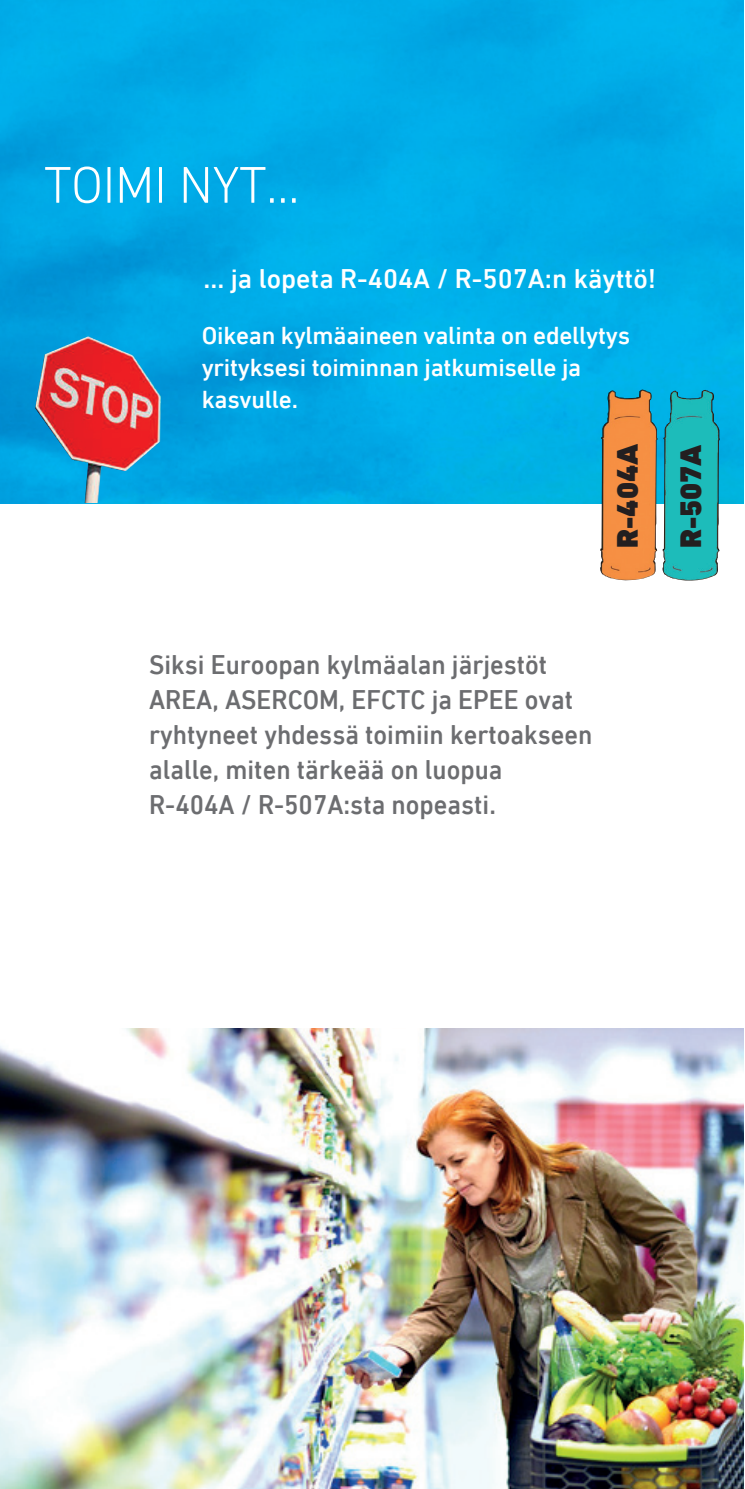
<style>
.page{position:relative;width:745px;height:1489px;background:#fff}
.page>*{position:absolute;margin:0;border:0;box-sizing:border-box;transform-origin:0 0}
.t1{font:300 52.5px "DIN Next LT Pro";letter-spacing:-.01em;color:#fff}
.t2{font:900 30px/63.2px "DIN Next LT Pro";color:#231f20}
.t3{font:500 27.5px/35px "DIN Next LT Pro";color:#6c6d70;scale:.95 1}
.t4{font:500 27.5px "DIN Next LT Pro";color:#fff}
.t5{font:500 25px/31.8px "DIN Next LT Pro";letter-spacing:-.01em;color:#fff}
</style>
<div class="page">
<img style="left:0;top:1px;width:742px;height:502px">
<img style="left:0;top:1028px;width:742px;height:460px">
<img style="left:35px;top:336px;width:126px;height:167px">
<img style="left:599px;top:389px;width:58px;height:192px">
<img style="left:662px;top:390px;width:57px;height:190px">
<h1 class="t1" style="left:44px;top:155px;width:257px">TOIMI NYT...</h1>
<p class="t4" style="left:203px;top:263px;width:454px">... ja lopeta R-404A / R-507A:n käyttö!</p>
<p class="t5" style="left:201px;top:319px;width:430px">Oikean kylmäaineen valinta on edellytys yrityksesi toiminnan jatkumiselle ja kasvulle.</p>
<p class="t2" style="left:595px;top:548px;width:106px;rotate:-90deg">R-404A<br>R-507A</p>
<p class="t3" style="left:149px;top:647px;width:468px">Siksi Euroopan kylmäalan järjestöt AREA, ASERCOM, EFCTC ja EPEE ovat ryhtyneet yhdessä toimiin kertoakseen alalle, miten tärkeää on luopua R-404A / R-507A:sta nopeasti.</p>
</div>
